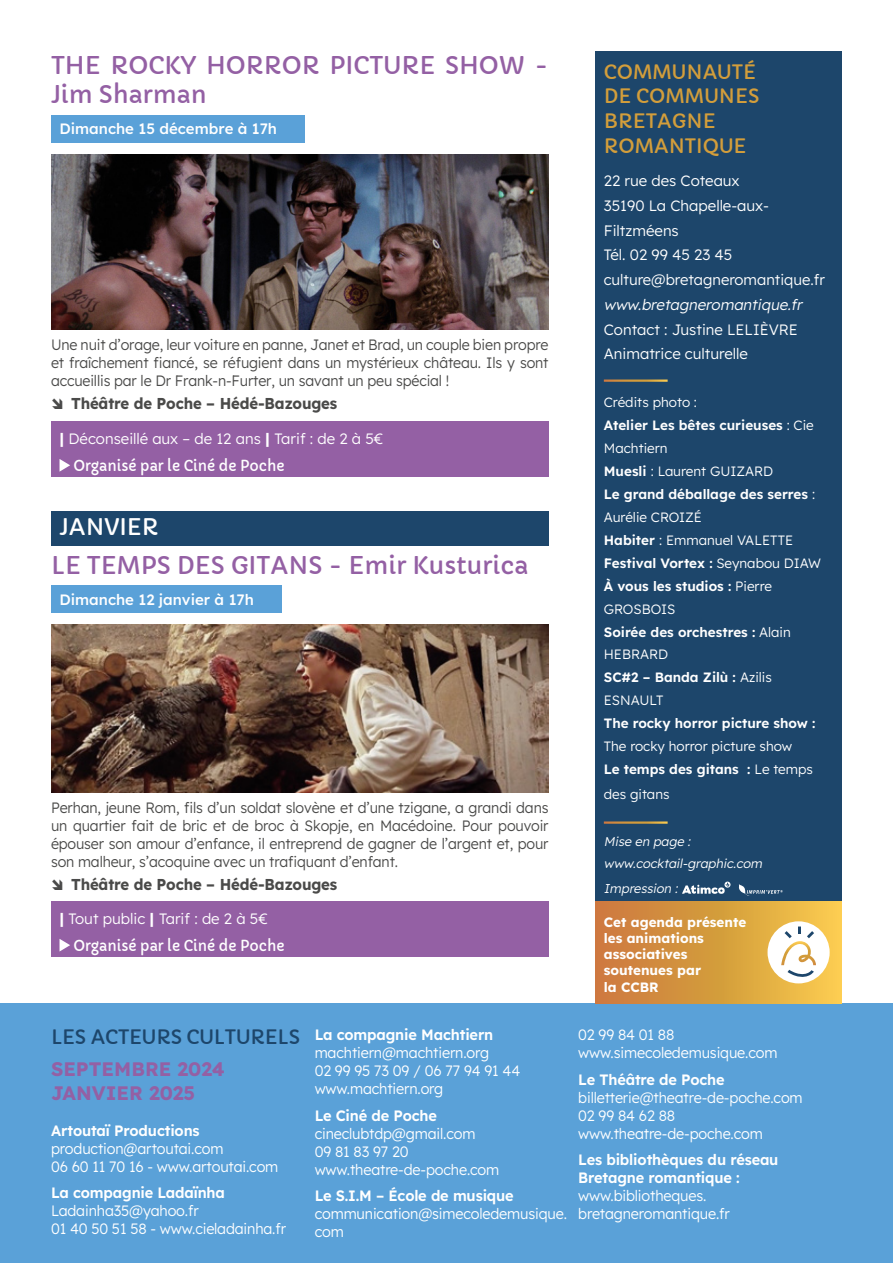
<style>
.page{position:relative;width:893px;height:1263px;background:#fff}
.page>*{position:absolute;margin:0;border:0;box-sizing:border-box;transform-origin:0 0}
.t1{font:24px/28.8px "Capriola";color:#9460a4}
.t2{font:22.5px "Capriola";color:#fff}
.t3{font:19.5px/24.8px "Capriola";color:#d39e3b}
.t4{font:700 19.5px/23.4px "Lexend Deca";color:#9460a4}
.t5{font:19.5px "Capriola";letter-spacing:-.01em;color:#1d466b}
.t6{font:700 15.75px "Lexend Deca";letter-spacing:-.01em;color:#4a4a49;scale:.95 1}
.t7{font:300 15px/18px "Lexend Deca";letter-spacing:-.01em;color:#4a4a49;text-align:justify;scale:.95 1}
.t8{font:300 15px/18px "Lexend Deca";letter-spacing:-.01em;color:#fff;scale:.96 1}
.t9{font:300 15px/24.8px "Lexend Deca";letter-spacing:-.01em;color:#fff}
.t10{font:600 15px/18px "Lexend Deca";letter-spacing:-.01em;color:#fff}
.t11{font:15px "Capriola";color:#fff;scale:.94 1}
.t12{font:500 15px "Lexend Deca";color:#fff}
.t13{font:italic 300 15px "Lexend Deca";color:#fff}
.t14{font:600 13.5px/23px "Lexend Deca";color:#fff}
.t15{font:700 13.5px/16.2px "Lexend Deca";color:#fff}
.t16{font:300 13.5px/23px "Lexend Deca";color:#fff}
.t17{font:italic 300 12.75px/22px "Lexend Deca";color:#fff}
.s1{font-weight:700}
.s2{font-weight:300}
.s3{font-weight:600}
</style>
<div class="page">
<div style="left:595px;top:51px;width:247px;height:850px;background:#1d466b"></div>
<hr style="left:604px;top:379px;width:64px;height:3px;background:#fff">
<hr style="left:604px;top:821px;width:64px;height:3px;background:#fff">
<svg style="left:739px;top:884px;width:44px;height:11px"></svg>
<svg style="left:682px;top:881px;width:48px;height:13px"></svg>
<div style="left:51px;top:115px;width:253px;height:27px;background:#5aa1d8"></div>
<img style="left:51px;top:154px;width:498px;height:176px">
<div style="left:51px;top:421px;width:498px;height:56px;background:#9460a4"></div>
<svg style="left:60px;top:459px;width:10px;height:13px"></svg>
<div style="left:51px;top:511px;width:498px;height:34px;background:#1d466b"></div>
<div style="left:51px;top:585px;width:230px;height:28px;background:#5aa1d8"></div>
<img style="left:51px;top:625px;width:498px;height:167px">
<div style="left:51px;top:901px;width:498px;height:56px;background:#9460a4"></div>
<svg style="left:60px;top:939px;width:10px;height:12px"></svg>
<div style="left:0;top:1004px;width:893px;height:259px;background:#5aa1d8"></div>
<div style="left:595px;top:901px;width:247px;height:102px;background:linear-gradient(to right,#c5753a,#f4cb4b)"></div>
<div style="left:767px;top:921px;width:63px;height:62px;background:#fff;border-radius:50%"></div>
<svg style="left:781px;top:926px;width:35px;height:51px"></svg>
<h1 class="t1" style="left:51px;top:52px;width:499px">THE ROCKY HORROR PICTURE SHOW -<br>Jim Sharman</h1>
<p class="t12" style="left:60px;top:117px;width:219px">Dimanche 15 décembre à 17h</p>
<p class="t7" style="left:51px;top:335px;width:525px">Une nuit d’orage, leur voiture en panne, Janet et Brad, un couple bien propre et fraîchement fiancé, se réfugient dans un mystérieux château. Ils y sont accueillis par le Dr Frank-n-Furter, un savant un peu spécial !</p>
<p class="t6" style="left:71px;top:391px;width:282px">Théâtre de Poche – Hédé-Bazouges</p>
<p class="t9" style="left:60px;top:426px;width:326px"><span class="s1">|</span> Déconseillé aux – de 12 ans <span class="s1">|</span> Tarif : de 2 à 5€</p>
<p class="t11" style="left:73px;top:456px;width:226px">Organisé par le Ciné de Poche</p>
<h2 class="t2" style="left:60px;top:513px;width:101px">JANVIER</h2>
<h1 class="t1" style="left:51px;top:551px;width:479px">LE TEMPS DES GITANS - Emir Kusturica</h1>
<p class="t12" style="left:60px;top:588px;width:196px">Dimanche 12 janvier à 17h</p>
<p class="t7" style="left:51px;top:797px;width:525px">Perhan, jeune Rom, fils d’un soldat slovène et d’une tzigane, a grandi dans un quartier fait de bric et de broc à Skopje, en Macédoine. Pour pouvoir épouser son amour d’enfance, il entreprend de gagner de l’argent et, pour son malheur, s’acoquine avec un trafiquant d’enfant.</p>
<p class="t6" style="left:71px;top:872px;width:282px">Théâtre de Poche – Hédé-Bazouges</p>
<p class="t9" style="left:60px;top:905px;width:210px"><span class="s1">|</span> Tout public <span class="s1">|</span> Tarif : de 2 à 5€</p>
<p class="t11" style="left:73px;top:936px;width:226px">Organisé par le Ciné de Poche</p>
<h3 class="t3" style="left:604px;top:59px;width:157px">COMMUNAUTÉ<br>DE COMMUNES<br>BRETAGNE<br>ROMANTIQUE</h3>
<p class="t9" style="left:604px;top:167px;width:223px">22 rue des Coteaux<br>35190 La Chapelle-aux-<br>Filtzméens<br>Tél. 02 99 45 23 45 culture@bretagneromantique.fr</p>
<p class="t13" style="left:604px;top:294px;width:203px">www.bretagneromantique.fr</p>
<p class="t9" style="left:604px;top:316px;width:196px">Contact : Justine LELIÈVRE<br>Animatrice culturelle</p>
<p class="t14" style="left:604px;top:390px;width:219px"><span class="s2">Crédits photo :<br></span>Atelier Les bêtes curieuses <span class="s2">: Cie<br>Machtiern<br></span>Muesli <span class="s2">: Laurent GUIZARD<br></span>Le grand déballage des serres <span class="s2">:<br>Aurélie CROIZÉ<br></span>Habiter <span class="s2">: Emmanuel VALETTE<br></span>Festival Vortex : <span class="s2">Seynabou DIAW<br></span>À vous les studios : <span class="s2">Pierre<br>GROSBOIS<br></span>Soirée des orchestres : <span class="s2">Alain<br>HEBRARD<br></span>SC#2 – Banda Zilù : <span class="s2">Azilis<br>ESNAULT</span></p>
<p class="t14" style="left:604px;top:711px;width:213px">The rocky horror picture show :</p>
<p class="t16" style="left:604px;top:734px;width:211px">The rocky horror picture show<br><span class="s3">Le temps des gitans :</span> Le temps</p>
<p class="t16" style="left:604px;top:782px;width:67px">des gitans</p>
<p class="t17" style="left:604px;top:829px;width:163px">Mise en page : www.cocktail-graphic.com</p>
<p class="t17" style="left:604px;top:876px;width:78px">Impression :</p>
<p class="t15" style="left:604px;top:913px;width:144px">Cet agenda présente les animations associatives soutenues par<br>la CCBR</p>
<h3 class="t5" style="left:51px;top:1025px;width:251px">LES ACTEURS CULTURELS</h3>
<h3 class="t4" style="left:51px;top:1056px;width:175px">SEPTEMBRE 2024<br>JANVIER 2025</h3>
<p class="t10" style="left:51px;top:1120px;width:150px">Artoutaï Productions</p>
<p class="t8" style="left:51px;top:1138px;width:238px">production@artoutai.com<br>06 60 11 70 16 - www.artoutai.com</p>
<p class="t10" style="left:51px;top:1183px;width:175px">La compagnie Ladaïnha</p>
<p class="t8" style="left:51px;top:1201px;width:246px">Ladainha35@yahoo.fr<br>01 40 50 51 58 - www.cieladainha.fr</p>
<p class="t10" style="left:315px;top:1025px;width:180px">La compagnie Machtiern</p>
<p class="t8" style="left:315px;top:1043px;width:216px">machtiern@machtiern.org<br>02 99 95 73 09 / 06 77 94 91 44 www.machtiern.org</p>
<p class="t10" style="left:315px;top:1105px;width:124px">Le Ciné de Poche</p>
<p class="t8" style="left:315px;top:1123px;width:194px">cineclubtdp@gmail.com<br>09 81 83 97 20 www.theatre-de-poche.com</p>
<p class="t10" style="left:315px;top:1186px;width:201px">Le S.I.M – École de musique</p>
<p class="t8" style="left:315px;top:1204px;width:264px">communication@simecoledemusique. com</p>
<p class="t8" style="left:578px;top:1025px;width:209px">02 99 84 01 88 www.simecoledemusique.com</p>
<p class="t10" style="left:578px;top:1069px;width:148px">Le Théâtre de Poche</p>
<p class="t8" style="left:578px;top:1087px;width:235px">billetterie@theatre-de-poche.com<br>02 99 84 62 88 www.theatre-de-poche.com</p>
<p class="t10" style="left:578px;top:1150px;width:202px">Les bibliothèques du réseau<br>Bretagne romantique :</p>
<p class="t8" style="left:578px;top:1186px;width:159px">www.bibliotheques. bretagneromantique.fr</p>
</div>
